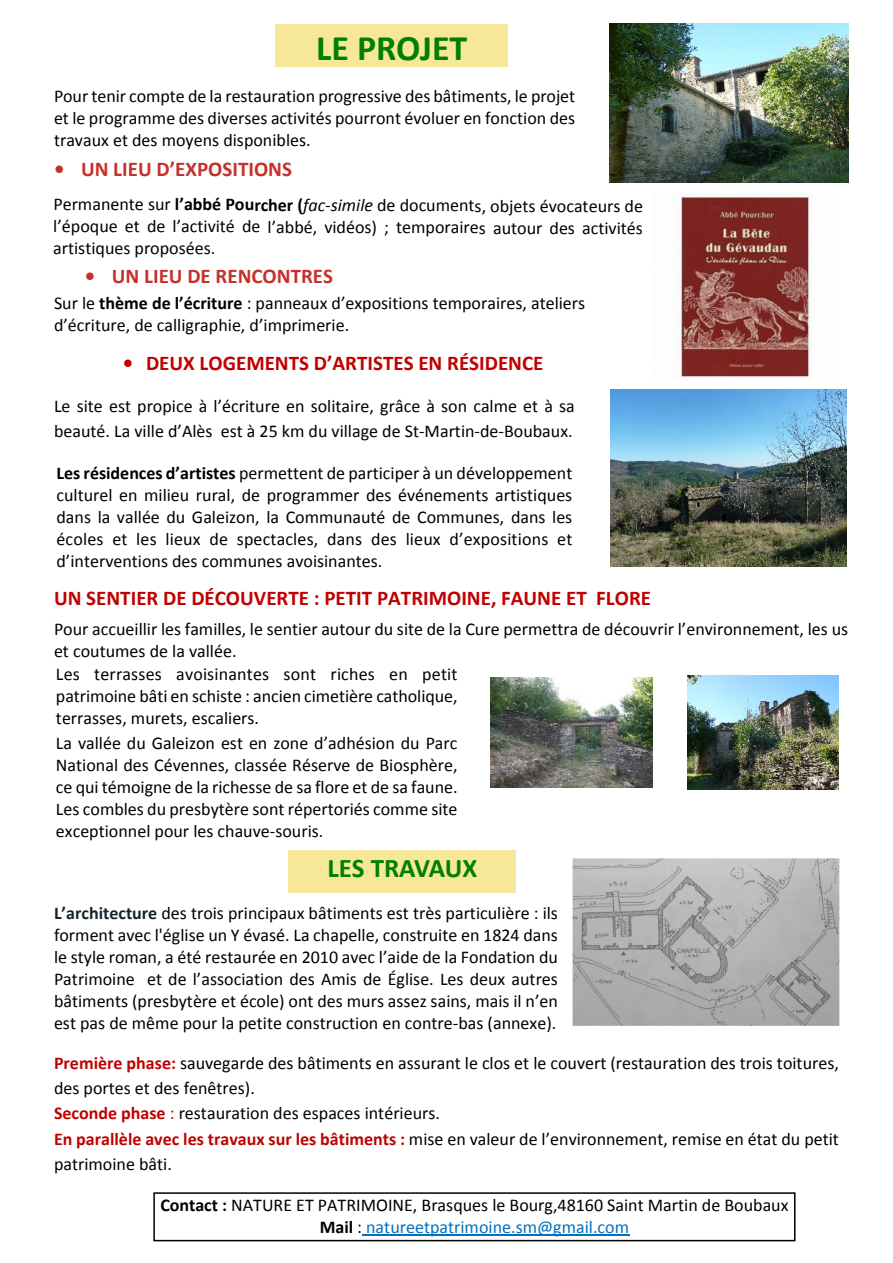
<style>
.page{position:relative;width:893px;height:1263px;background:#fff}
.page>*{position:absolute;margin:0;border:0;box-sizing:border-box;transform-origin:0 0}
.t1{font:700 36px "Calibri";color:#008000}
.t2{font:700 27px "Calibri";letter-spacing:-.005em;color:#008000}
.t3{font:700 21px "Calibri";color:#c00000}
.t4{font:700 21px "Calibri";color:#c6302b}
.t5{font:18px/22px "Calibri";color:#000;text-align:justify}
.s1{font-weight:700}
.s2{font-style:italic}
.s3{font-weight:700;color:#17232b}
.s4{font-weight:700;color:#c00000}
.s5{color:#c00000}
.s6{color:#0070c0}
</style>
<div class="page">
<div style="left:275px;top:24px;width:233px;height:42px;background:#f7e79b"></div>
<img style="left:680px;top:193px;width:132px;height:185px">
<img style="left:491px;top:677px;width:162px;height:111px">
<div style="left:288px;top:850px;width:228px;height:43px;background:#f7e79b"></div>
<img style="left:572px;top:858px;width:268px;height:167px">
<img style="left:610px;top:24px;width:238px;height:159px">
<img style="left:611px;top:390px;width:235px;height:176px">
<img style="left:687px;top:676px;width:152px;height:113px">
<div style="left:153px;top:1192px;width:642px;height:49px;border:2px solid #000"></div>
<hr style="left:362px;top:1234px;width:267px;height:2px;background:#0070c0">
<h1 class="t1" style="left:316px;top:33px;width:153px">LE PROJET</h1>
<p class="t5" style="left:54px;top:87px;width:523px">Pour tenir compte de la restauration progressive des bâtiments, le projet et le programme des diverses activités pourront évoluer en fonction des travaux et des moyens disponibles.</p>
<p class="t4" style="left:54px;top:160px;width:239px">• UN LIEU D’EXPOSITIONS</p>
<p class="t5" style="left:53px;top:196px;width:591px;line-height:21.1px">Permanente sur <span class="s1">l’abbé Pourcher (</span><span class="s2">fac-simile</span> de documents, objets évocateurs de l’époque et de l’activité de l’abbé, vidéos) ; temporaires autour des activités artistiques proposées.</p>
<p class="t4" style="left:85px;top:267px;width:250px">• UN LIEU DE RENCONTRES</p>
<p class="t5" style="left:54px;top:294px;width:533px">Sur le <span class="s1">thème de l’écriture</span> : panneaux d’expositions temporaires, ateliers d’écriture, de calligraphie, d’imprimerie.</p>
<p class="t3" style="left:123px;top:354px;width:422px">• DEUX LOGEMENTS D’ARTISTES EN RÉSIDENCE</p>
<p class="t5" style="left:54px;top:395px;width:522px;line-height:25px">Le site est propice à l’écriture en solitaire, grâce à son calme et à sa beauté. La ville d’Alès est à 25 km du village de St-Martin-de-Boubaux.</p>
<p class="t5" style="left:57px;top:464px;width:517px"><span class="s1">Les résidences d’artistes</span> permettent de participer à un développement culturel en milieu rural, de programmer des événements artistiques dans la vallée du Galeizon, la Communauté de Communes, dans les écoles et les lieux de spectacles, dans des lieux d’expositions et d’interventions des communes avoisinantes.</p>
<p class="t3" style="left:54px;top:590px;width:599px">UN SENTIER DE DÉCOUVERTE : PETIT PATRIMOINE, FAUNE ET FLORE</p>
<p class="t5" style="left:54px;top:619px;width:796px;text-align:left">Pour accueillir les familles, le sentier autour du site de la Cure permettra de découvrir l’environnement, les us et coutumes de la vallée.<br>Les terrasses avoisinantes sont riches en petit<br>patrimoine bâti en schiste : ancien cimetière catholique,<br>terrasses, murets, escaliers.</p>
<p class="t5" style="left:56px;top:733px;width:403px">La vallée du Galeizon est en zone d’adhésion du Parc National des Cévennes, classée Réserve de Biosphère, ce qui témoigne de la richesse de sa flore et de sa faune.<br>Les combles du presbytère sont répertoriés comme site exceptionnel pour les chauve-souris.</p>
<h2 class="t2" style="left:327px;top:857px;width:151px">LES TRAVAUX</h2>
<p class="t5" style="left:54px;top:903px;width:505px"><span class="s3">L’architecture</span> des trois principaux bâtiments est très particulière : ils forment avec l'église un Y évasé. La chapelle, construite en 1824 dans le style roman, a été restaurée en 2010 avec l’aide de la Fondation du Patrimoine et de l’association des Amis de Église. Les deux autres bâtiments (presbytère et école) ont des murs assez sains, mais il n’en est pas de même pour la petite construction en contre-bas (annexe).</p>
<p class="t5" style="left:54px;top:1052px;width:786px;line-height:25.2px;text-align:left"><span class="s4">Première phase:</span> sauvegarde des bâtiments en assurant le clos et le couvert (restauration des trois toitures, des portes et des fenêtres).<br><span class="s4">Seconde phase</span> <span class="s5">:</span> restauration des espaces intérieurs.<br><span class="s4">En parallèle avec les travaux sur les bâtiments :</span> mise en valeur de l’environnement, remise en état du petit patrimoine bâti.</p>
<p class="t5" style="left:160px;top:1195px;width:630px;text-align:center"><span class="s1">Contact :</span> NATURE ET PATRIMOINE, Brasques le Bourg,48160 Saint Martin de Boubaux<br><span class="s1">Mail</span> : <span class="s6">natureetpatrimoine.sm@gmail.com</span></p>
</div>
